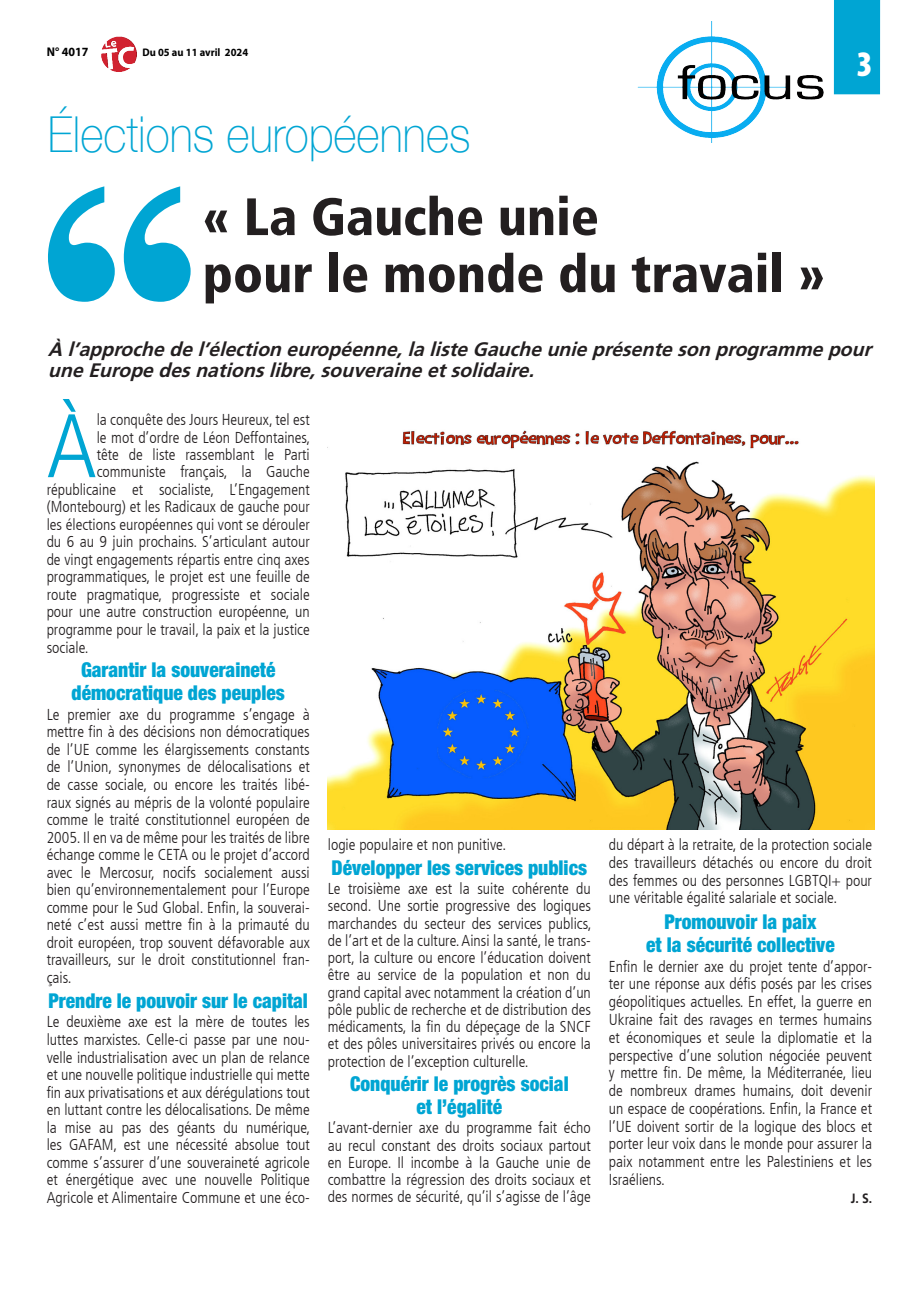
<style>
.page{position:relative;width:919px;height:1289px;background:#fff}
.page>*{position:absolute;margin:0;border:0;box-sizing:border-box;transform-origin:0 0}
._6_-_TEXTE{font:300 condensed 89.85px "Frutiger LT";color:#00a5d3}
._3_-_TITRE{font:900 condensed 52.5px/57px "Frutiger LT Std";color:#231f20}
._3_-_TITRE-2{font:100 49.5px "Helvetica Neue";color:#00a5d3;scale:.9 1}
.t1{font:900 condensed 36px "Myriad Pro";color:#fff}
._7_-_INTERTITRE{font:900 condensed 20.4px/22.8px "Helvetica Neue";color:#00a5d3;text-align:center;scale:.95 1}
._5_-_CHAPO{font:italic 700 19.5px/21px "Frutiger LT Std";color:#231f20}
._6_-_TEXTE-2{font:300 condensed 15.75px/17.5px "Frutiger LT";color:#231f20;text-align:justify}
._8_-_SIGNATURE{font:700 13.5px "Frutiger LT Std";color:#231f20;scale:.9 1}
.t2{font:700 12.6px "Myriad Pro";color:#000;scale:.95 1}
.t3{font:700 10.95px "Myriad Pro";color:#000;scale:.95 1}
</style>
<div class="page">
<img style="left:101px;top:36px;width:35px;height:36px">
<div style="left:833px;top:0;width:47px;height:94px;background:#00a5d3"></div>
<img style="left:637px;top:22px;width:187px;height:120px">
<img style="left:328px;top:430px;width:546px;height:399px">
<svg style="left:48px;top:186px;width:143px;height:116px"></svg>
<p class="t2" style="left:47px;top:43px;width:45px">N° 4017</p>
<p class="t3" style="left:142px;top:45px;width:113px">Du 05 au 11 avril 2024</p>
<p class="t1" style="left:856px;top:41px;width:17px">3</p>
<p class="_3_-_TITRE-2" style="left:48px;top:96px;width:471px">Élections européennes</p>
<p class="_3_-_TITRE" style="left:203px;top:188px;width:623px">« La Gauche unie<br>pour le monde du travail »</p>
<p class="_5_-_CHAPO" style="left:48px;top:339px;width:830px">À l’approchedel’élection européenne,lalisteGaucheunieprésenteson programmepour uneEuropedesnationslibre,souveraineetsolidaire.</p>
<p class="_6_-_TEXTE" style="left:47px;top:395px;width:51px">À</p>
<p class="_6_-_TEXTE-2" style="left:97px;top:411px;width:214px">la conquête des Jours Heureux, tel est</p>
<p class="_6_-_TEXTE-2" style="left:97px;top:428px;width:215px">le mot d’ordre de Léon Deffontaines,</p>
<p class="_6_-_TEXTE-2" style="left:97px;top:446px;width:214px">tête de liste rassemblant le Parti</p>
<p class="_6_-_TEXTE-2" style="left:97px;top:463px;width:214px">communiste français, la Gauche</p>
<p class="_6_-_TEXTE-2" style="left:47px;top:480px;width:264px">républicaine et socialiste, L’Engagement</p>
<p class="_6_-_TEXTE-2" style="left:47px;top:498px;width:264px">(Montebourg) et les Radicaux de gauche pour</p>
<p class="_6_-_TEXTE-2" style="left:47px;top:516px;width:264px">les élections européennes qui vont se dérouler</p>
<p class="_6_-_TEXTE-2" style="left:47px;top:533px;width:264px">du 6 au 9 juin prochains. S’articulant autour</p>
<p class="_6_-_TEXTE-2" style="left:47px;top:551px;width:264px">de vingt engagements répartis entre cinq axes</p>
<p class="_6_-_TEXTE-2" style="left:47px;top:568px;width:264px">programmatiques, le projet est une feuille de</p>
<p class="_6_-_TEXTE-2" style="left:47px;top:586px;width:264px">route pragmatique, progressiste et sociale</p>
<p class="_6_-_TEXTE-2" style="left:47px;top:603px;width:264px">pour une autre construction européenne, un</p>
<p class="_6_-_TEXTE-2" style="left:47px;top:621px;width:264px">programme pour le travail, la paix et la justice</p>
<p class="_6_-_TEXTE-2" style="left:47px;top:638px;width:44px">sociale.</p>
<p class="_7_-_INTERTITRE" style="left:72px;top:658px;width:226px">Garantir la souveraineté démocratique des peuples</p>
<p class="_6_-_TEXTE-2" style="left:47px;top:706px;width:264px">Le premier axe du programme s’engage à mettre fin à des décisions non démocratiques de l’UE comme les élargissements constants de l’Union, synonymes de délocalisations et de casse sociale, ou encore les traités libé&shy;raux signés au mépris de la volonté populaire comme le traité constitutionnel européen de 2005. Il en va de même pour les traités de libre échange comme le CETA ou le projet d’accord avec le Mercosur, nocifs socialement aussi bien qu’environnementalement pour l’Europe comme pour le Sud Global. Enfin, la souverai&shy;neté c’est aussi mettre fin à la primauté du droit européen, trop souvent défavorable aux travailleurs, sur le droit constitutionnel fran&shy;çais.</p>
<p class="_7_-_INTERTITRE" style="left:48px;top:988px;width:275px">Prendre le pouvoir sur le capital</p>
<p class="_6_-_TEXTE-2" style="left:47px;top:1013px;width:265px">Le deuxième axe est la mère de toutes les luttes marxistes. Celle-ci passe par une nou&shy;velle industrialisation avec un plan de relance et une nouvelle politique industrielle qui mette fin aux privatisations et aux dérégulations tout en luttant contre les délocalisations. De même la mise au pas des géants du numérique, les GAFAM, est une nécessité absolue tout comme s’assurer d’une souveraineté agricole et énergétique avec une nouvelle Politique Agricole et Alimentaire Commune et une éco-</p>
<p class="_6_-_TEXTE-2" style="left:328px;top:836px;width:180px">logie populaire et non punitive.</p>
<p class="_7_-_INTERTITRE" style="left:331px;top:855px;width:270px">Développer les services publics</p>
<p class="_6_-_TEXTE-2" style="left:328px;top:880px;width:265px">Le troisième axe est la suite cohérente du second. Une sortie progressive des logiques marchandes du secteur des services publics, de l’art et de la culture. Ainsi la santé, le trans&shy;port, la culture ou encore l’éducation doivent être au service de la population et non du grand capital avec notamment la création d’un pôle public de recherche et de distribution des médicaments, la fin du dépeçage de la SNCF et des pôles universitaires privés ou encore la protection de l’exception culturelle.</p>
<p class="_7_-_INTERTITRE" style="left:350px;top:1072px;width:232px">Conquérir le progrès social et l’égalité</p>
<p class="_6_-_TEXTE-2" style="left:328px;top:1119px;width:264px">L’avant-dernier axe du programme fait écho au recul constant des droits sociaux partout en Europe. Il incombe à la Gauche unie de combattre la régression des droits sociaux et des normes de sécurité, qu’il s’agisse de l’âge</p>
<p class="_6_-_TEXTE-2" style="left:609px;top:836px;width:264px">du départ à la retraite, de la protection sociale des travailleurs détachés ou encore du droit des femmes ou des personnes LGBTQI+ pour une véritable égalité salariale et sociale.</p>
<p class="_7_-_INTERTITRE" style="left:646px;top:909px;width:200px">Promouvoir la paix<br>et la sécurité collective</p>
<p class="_6_-_TEXTE-2" style="left:609px;top:957px;width:264px">Enfin le dernier axe du projet tente d’appor&shy;ter une réponse aux défis posés par les crises géopolitiques actuelles. En effet, la guerre en Ukraine fait des ravages en termes humains et économiques et seule la diplomatie et la perspective d’une solution négociée peuvent y mettre fin. De même, la Méditerranée, lieu de nombreux drames humains, doit devenir un espace de coopérations. Enfin, la France et l’UE doivent sortir de la logique des blocs et porter leur voix dans le monde pour assurer la paix notamment entre les Palestiniens et les Israéliens.</p>
<p class="_8_-_SIGNATURE" style="left:850px;top:1190px;width:25px">J. S.</p>
</div>
